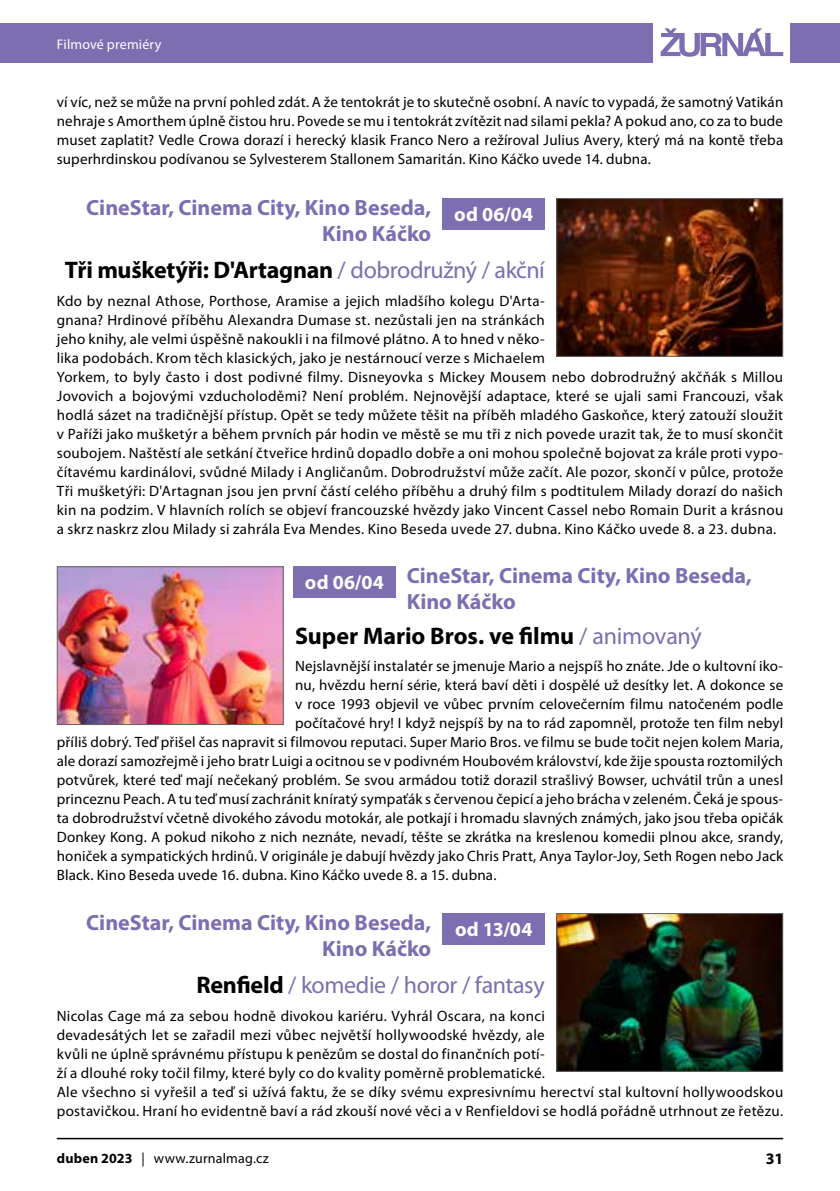
<style>
.page{position:relative;width:840px;height:1191px;background:#fff}
.page>*{position:absolute;margin:0;border:0;box-sizing:border-box;transform-origin:0 0}
.t1{font:700 24px "Myriad Pro";letter-spacing:-.005em;color:#000}
.t2{font:24px "Myriad Pro";letter-spacing:-.015em;color:#7c6eb0}
.t3{font:700 22px/26.4px "Myriad Pro";color:#7c6eb0;text-align:right}
.t4{font:700 20px "Myriad Pro";letter-spacing:.01em;color:#fff}
.t5{font:700 16px "Myriad Pro";color:#000}
.t6{font:15px/19px "Myriad Pro";letter-spacing:.015em;color:#000}
.t7{font:14px "Myriad Pro";letter-spacing:.015em;color:#000}
.t8{font:14px "Myriad Pro";letter-spacing:.01em;color:#fff}
.s1{font-weight:400;color:#7c6eb0}
.s2{font-weight:700;color:#000}
.s3{font-weight:700}
</style>
<div class="page">
<hr style="left:57px;top:1137px;width:725px;height:2px;background:#000">
<div style="left:0;top:23px;width:652px;height:39px;background:#7c6eb0"></div>
<div style="left:789px;top:23px;width:50px;height:39px;background:#7c6eb0"></div>
<svg style="left:660px;top:28px;width:122px;height:29px"></svg>
<div style="left:442px;top:913px;width:102px;height:31px;background:#7c6eb0"></div>
<img style="left:558px;top:915px;width:222px;height:154px">
<div style="left:556px;top:913px;width:226px;height:158px;border:1px solid #646363"></div>
<div style="left:442px;top:198px;width:102px;height:31px;background:#7c6eb0"></div>
<img style="left:558px;top:200px;width:222px;height:155px">
<div style="left:556px;top:198px;width:226px;height:159px;border:1px solid #646363"></div>
<div style="left:293px;top:566px;width:102px;height:31px;background:#7c6eb0"></div>
<img style="left:59px;top:568px;width:222px;height:155px">
<div style="left:57px;top:566px;width:226px;height:159px;border:1px solid #646363"></div>
<p class="t8" style="left:57px;top:35px;width:106px">Filmové premiéry</p>
<p class="t6" style="left:57px;top:92px;width:727px;text-align:justify">ví víc, než se může na první pohled zdát. A že tentokrát je to skutečně osobní. A navíc to vypadá, že samotný Vatikán nehraje s Amorthem úplně čistou hru. Povede se mu i tentokrát zvítězit nad silami pekla? A pokud ano, co za to bude muset zaplatit? Vedle Crowa dorazí i herecký klasik Franco Nero a režíroval Julius Avery, který má na kontě třeba superhrdinskou podívanou se Sylvesterem Stallonem Samaritán. Kino Káčko uvede 14. dubna.</p>
<h2 class="t3" style="left:86px;top:193px;width:346px">CineStar, Cinema City, Kino Beseda,<br>Kino Káčko</h2>
<h1 class="t1" style="left:65px;top:254px;width:481px">Tři mušketýři: D'Artagnan <span class="s1">/ dobrodružný / akční</span></h1>
<p class="t6" style="left:57px;top:291px;width:727px">Kdo by neznal Athose, Porthose, Aramise a jejich mladšího kolegu D'Arta-<br>gnana? Hrdinové příběhu Alexandra Dumase st. nezůstali jen na stránkách<br>jeho knihy, ale velmi úspěšně nakoukli i na filmové plátno. A to hned v něko-<br>lika podobách. Krom těch klasických, jako je nestárnoucí verze s Michaelem<br>Yorkem, to byly často i dost podivné filmy. Disneyovka s Mickey Mousem nebo dobrodružný akčňák s Millou Jovovich a bojovými vzducholoděmi? Není problém. Nejnovější adaptace, které se ujali sami Francouzi, však hodlá sázet na tradičnější přístup. Opět se tedy můžete těšit na příběh mladého Gaskoňce, který zatouží sloužit v Paříži jako mušketýr a během prvních pár hodin ve městě se mu tři z nich povede urazit tak, že to musí skončit soubojem. Naštěstí ale setkání čtveřice hrdinů dopadlo dobře a oni mohou společně bojovat za krále proti vypo&shy;čítavému kardinálovi, svůdné Milady i Angličanům. Dobrodružství může začít. Ale pozor, skončí v půlce, protože Tři mušketýři: D'Artagnan jsou jen první částí celého příběhu a druhý film s podtitulem Milady dorazí do našich kin na podzim. V hlavních rolích se objeví francouzské hvězdy jako Vincent Cassel nebo Romain Durit a krásnou a skrz naskrz zlou Milady si zahrála Eva Mendes. Kino Beseda uvede 27. dubna. Kino Káčko uvede 8. a 23. dubna.</p>
<h3 class="t4" style="left:454px;top:201px;width:80px">od 06/04</h3>
<h2 class="t3" style="left:406px;top:561px;width:346px;text-align:left">CineStar, Cinema City, Kino Beseda,<br>Kino Káčko</h2>
<h1 class="t1" style="left:295px;top:620px;width:408px">Super Mario Bros. ve filmu <span class="s1">/ animovaný</span></h1>
<p class="t6" style="left:295px;top:656px;width:489px">Nejslavnější instalatér se jmenuje Mario a nejspíš ho znáte. Jde o kultovní iko-</p>
<p class="t6" style="left:295px;top:675px;width:489px">nu, hvězdu herní série, která baví děti i dospělé už desítky let. A dokonce se</p>
<p class="t6" style="left:295px;top:694px;width:489px">v roce 1993 objevil ve vůbec prvním celovečerním filmu natočeném podle</p>
<p class="t6" style="left:295px;top:713px;width:489px">počítačové hry! I když nejspíš by na to rád zapomněl, protože ten film nebyl</p>
<p class="t6" style="left:57px;top:732px;width:727px">příliš dobrý. Teď přišel čas napravit si filmovou reputaci. Super Mario Bros. ve filmu se bude točit nejen kolem Maria,</p>
<p class="t6" style="left:57px;top:751px;width:727px">ale dorazí samozřejmě i jeho bratr Luigi a ocitnou se v podivném Houbovém království, kde žije spousta roztomilých</p>
<p class="t6" style="left:57px;top:770px;width:727px">potvůrek, které teď mají nečekaný problém. Se svou armádou totiž dorazil strašlivý Bowser, uchvátil trůn a unesl</p>
<p class="t6" style="left:57px;top:789px;width:727px">princeznu Peach. A tu teď musí zachránit kníratý sympaťák s červenou čepicí a jeho brácha v zeleném. Čeká je spous-</p>
<p class="t6" style="left:57px;top:808px;width:727px">ta dobrodružství včetně divokého závodu motokár, ale potkají i hromadu slavných známých, jako jsou třeba opičák</p>
<p class="t6" style="left:57px;top:827px;width:727px">Donkey Kong. A pokud nikoho z nich neznáte, nevadí, těšte se zkrátka na kreslenou komedii plnou akce, srandy,</p>
<p class="t6" style="left:57px;top:846px;width:727px">honiček a sympatických hrdinů. V originále je dabují hvězdy jako Chris Pratt, Anya Taylor-Joy, Seth Rogen nebo Jack</p>
<p class="t6" style="left:57px;top:865px;width:441px">Black. Kino Beseda uvede 16. dubna. Kino Káčko uvede 8. a 15. dubna.</p>
<h3 class="t4" style="left:305px;top:569px;width:80px">od 06/04</h3>
<h2 class="t3" style="left:86px;top:908px;width:346px">CineStar, Cinema City, Kino Beseda,<br>Kino Káčko</h2>
<h1 class="t2" style="left:196px;top:970px;width:349px"><span class="s2">Renfield</span> / komedie / horor / fantasy</h1>
<p class="t6" style="left:57px;top:1006px;width:727px">Nicolas Cage má za sebou hodně divokou kariéru. Vyhrál Oscara, na konci<br>devadesátých let se zařadil mezi vůbec největší hollywoodské hvězdy, ale<br>kvůli ne úplně správnému přístupu k penězům se dostal do finančních potí-<br>ží a dlouhé roky točil filmy, které byly co do kvality poměrně problematické.<br>Ale všechno si vyřešil a teď si užívá faktu, že se díky svému expresivnímu herectví stal kultovní hollywoodskou postavičkou. Hraní ho evidentně baví a rád zkouší nové věci a v Renfieldovi se hodlá pořádně utrhnout ze řetězu.</p>
<h3 class="t4" style="left:455px;top:916px;width:79px">od 13/04</h3>
<p class="t7" style="left:57px;top:1149px;width:213px"><span class="s3">duben 2023</span> | www.zurnalmag.cz</p>
<p class="t5" style="left:765px;top:1148px;width:19px">31</p>
</div>
